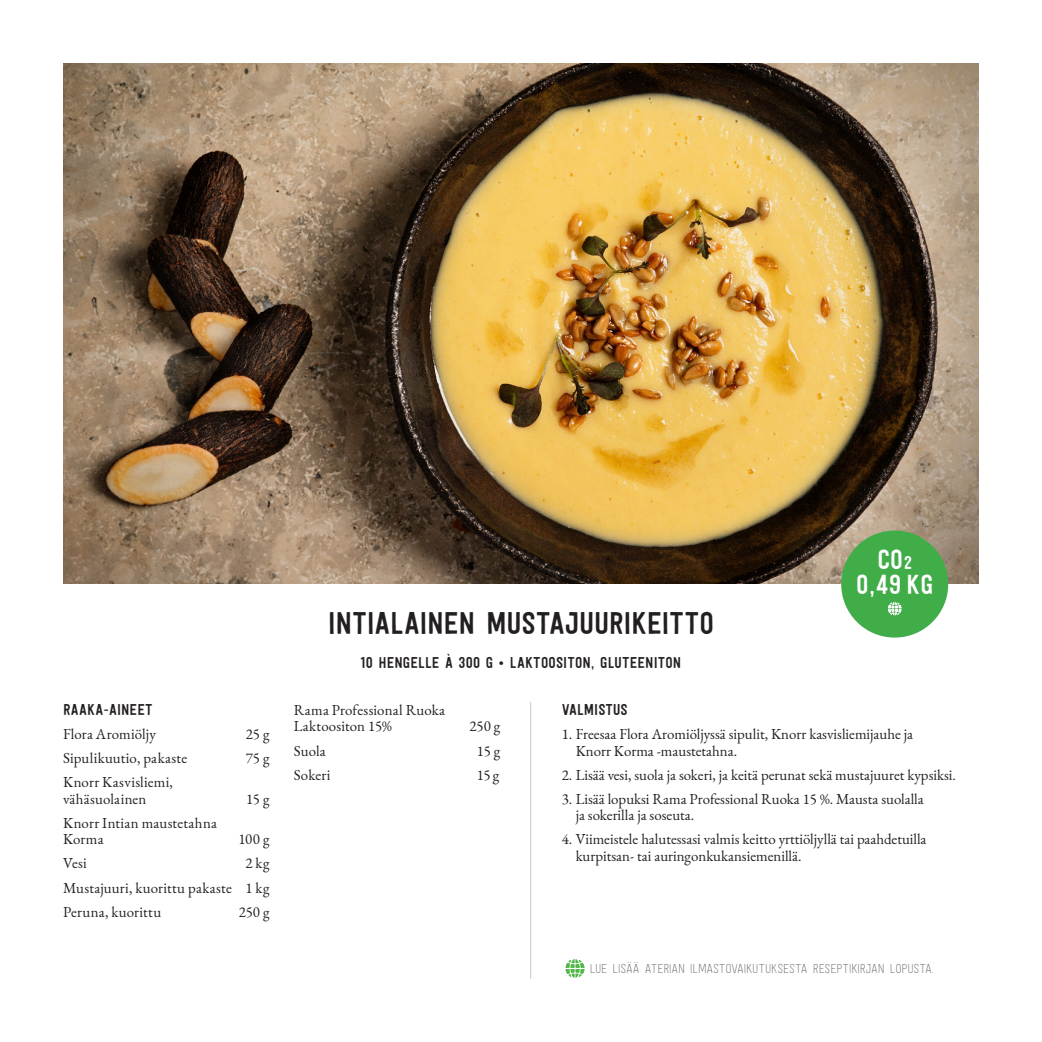
<style>
.page{position:relative;width:1042px;height:1042px;background:#fff}
.page>*{position:absolute;margin:0;border:0;box-sizing:border-box;transform-origin:0 0}
.t1{font:31.5px "Festivo Letters No 19";letter-spacing:-.01em;color:#231f20}
.t2{font:27.65px "Festivo Letters No 19";color:#fff}
.t3{font:15.75px "Festivo Letters No 19";letter-spacing:.005em;color:#231f20}
.t4{font:14.88px "EB Garamond";color:#231f20}
.t5{font:14.88px "Festivo Letters No 18";letter-spacing:-.015em;color:#6d6f71}
.t6{font:14.88px "EB Garamond";letter-spacing:.025em;color:#231f20}
.t7{font:14.88px "EB Garamond";letter-spacing:.02em;color:#231f20}
.s1{font-size:18.38px}
</style>
<div class="page">
<img style="left:63px;top:63px;width:916px;height:520px">
<hr style="left:530px;top:702px;width:1px;height:277px;background:#c7c9cb">
<div style="left:841px;top:530px;width:107px;height:107px;background:#41ad49;border-radius:50%"></div>
<svg style="left:888px;top:602px;width:13px;height:13px"></svg>
<svg style="left:566px;top:959px;width:18px;height:18px"></svg>
<p class="t3" style="left:63px;top:700px;width:91px">RAAKA-AINEET</p>
<p class="t4" style="left:63px;top:724px;width:94px">Flora Aromiöljy</p>
<p class="t4" style="left:246px;top:724px;width:25px">25 g</p>
<p class="t4" style="left:63px;top:748px;width:126px">Sipulikuutio, pakaste</p>
<p class="t4" style="left:246px;top:748px;width:25px">75 g</p>
<p class="t6" style="left:63px;top:772px;width:112px">Knorr Kasvisliemi,</p>
<p class="t4" style="left:63px;top:789px;width:85px">vähäsuolainen</p>
<p class="t4" style="left:246px;top:789px;width:25px">15 g</p>
<p class="t4" style="left:63px;top:813px;width:155px">Knorr Intian maustetahna</p>
<p class="t4" style="left:63px;top:829px;width:42px">Korma</p>
<p class="t4" style="left:238px;top:829px;width:33px">100 g</p>
<p class="t4" style="left:63px;top:854px;width:25px">Vesi</p>
<p class="t4" style="left:245px;top:854px;width:26px">2 kg</p>
<p class="t6" style="left:63px;top:878px;width:208px">Mustajuuri, kuorittu pakaste 1 kg</p>
<p class="t7" style="left:63px;top:902px;width:100px">Peruna, kuorittu</p>
<p class="t4" style="left:239px;top:902px;width:32px">250 g</p>
<p class="t1" style="left:328px;top:604px;width:387px">INTIALAINEN MUSTAJUURIKEITTO</p>
<p class="t3" style="left:361px;top:653px;width:322px">10 HENGELLE À 300 G • LAKTOOSITON, GLUTEENITON</p>
<p class="t2" style="left:877px;top:543px;width:36px">CO<span class="s1">2</span></p>
<p class="t2" style="left:856px;top:568px;width:78px">0,49 KG</p>
<p class="t4" style="left:294px;top:700px;width:153px">Rama Professional Ruoka</p>
<p class="t4" style="left:294px;top:717px;width:100px">Laktoositon 15%</p>
<p class="t4" style="left:469px;top:717px;width:32px">250 g</p>
<p class="t4" style="left:294px;top:741px;width:34px">Suola</p>
<p class="t4" style="left:477px;top:741px;width:25px">15 g</p>
<p class="t4" style="left:294px;top:765px;width:38px">Sokeri</p>
<p class="t4" style="left:477px;top:765px;width:24px">15 g</p>
<p class="t3" style="left:562px;top:700px;width:68px">VALMISTUS</p>
<p class="t4" style="left:562px;top:724px;width:353px">1. Freesaa Flora Aromiöljyssä sipulit, Knorr kasvisliemijauhe ja</p>
<p class="t4" style="left:576px;top:741px;width:163px">Knorr Korma -maustetahna.</p>
<p class="t4" style="left:562px;top:765px;width:396px">2. Lisää vesi, suola ja sokeri, ja keitä perunat sekä mustajuuret kypsiksi.</p>
<p class="t4" style="left:562px;top:789px;width:363px">3. Lisää lopuksi Rama Professional Ruoka 15 %. Mausta suolalla</p>
<p class="t4" style="left:576px;top:806px;width:120px">ja sokerilla ja soseuta.</p>
<p class="t4" style="left:562px;top:830px;width:366px">4. Viimeistele halutessasi valmis keitto yrttiöljyllä tai paahdetuilla</p>
<p class="t4" style="left:576px;top:846px;width:227px">kurpitsan- tai auringonkukansiemenillä.</p>
<p class="t5" style="left:590px;top:960px;width:346px">LUE LISÄÄ ATERIAN ILMASTOVAIKUTUKSESTA RESEPTIKIRJAN LOPUSTA.</p>
</div>
